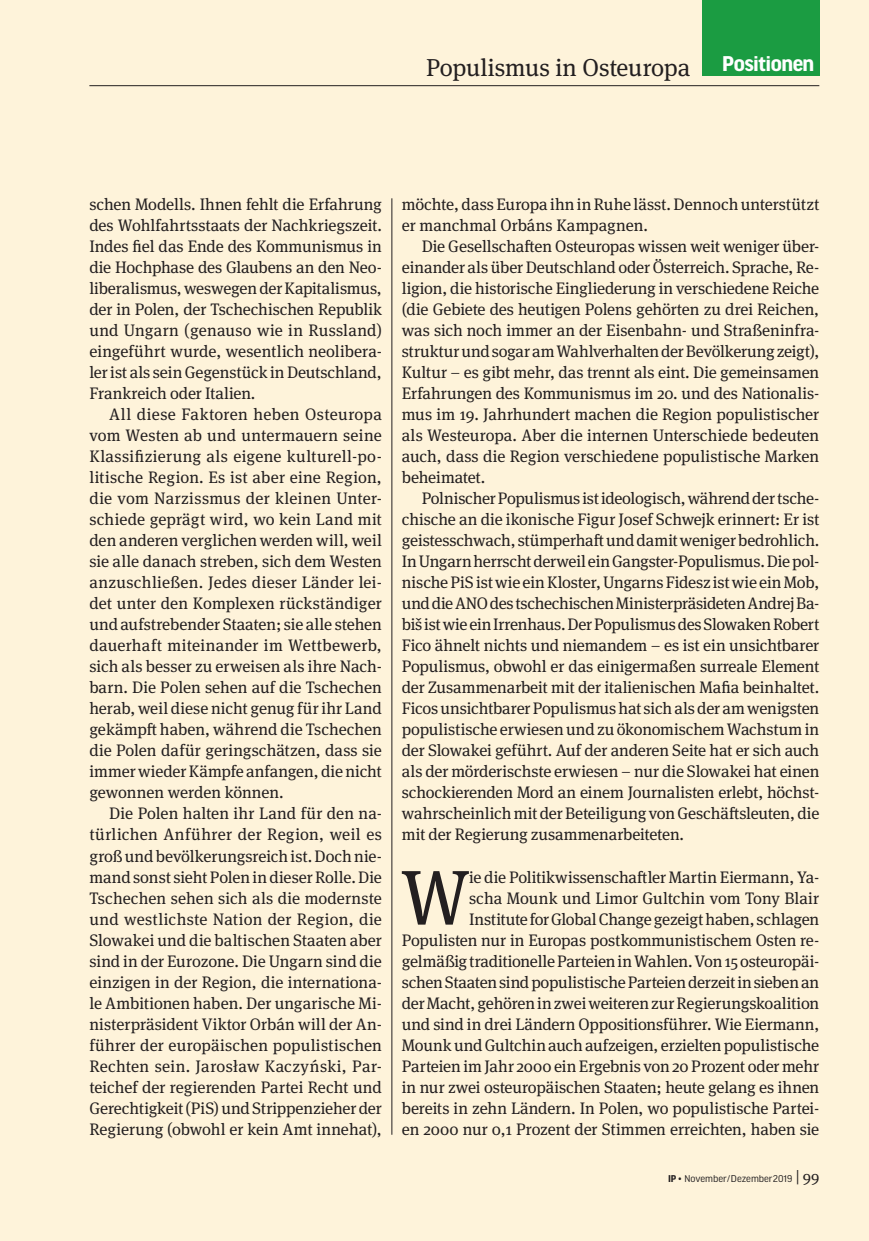
<style>
.page{position:relative;width:869px;height:1241px;background:#fff}
.page>*{position:absolute;margin:0;border:0;box-sizing:border-box;transform-origin:0 0}
.t1{font:77.52px "Meta Serif Pro";color:#231f20}
.t2{font:24.5px "Meta Serif Pro";letter-spacing:-.01em;color:#231f20}
.t3{font:700 22.75px "Good Headline Pro";letter-spacing:-.025em;color:#fff}
.t4{font:16.62px/21px "Meta Serif Pro";letter-spacing:-.01em;color:#231f20;text-align:justify}
.t5{font:10.5px "Good Headline Pro";color:#231f20}
.s1{font-weight:700}
.s2{font-family:"Meta Serif Pro";font-size:15.75px}
</style>
<div class="page">
<div style="left:0;top:0;width:868px;height:1240px;background:#fef3da"></div>
<hr style="left:89px;top:85px;width:730px;height:1px;background:#231f20">
<hr style="left:391px;top:198px;width:1px;height:936px;background:#231f20">
<div style="left:701px;top:0;width:118px;height:76px;background:#1b9c42"></div>
<h2 class="t2" style="left:426px;top:49px;width:265px">Populismus in Osteuropa</h2>
<h3 class="t3" style="left:721px;top:53px;width:94px">Positionen</h3>
<p class="t4" style="left:89px;top:193px;width:294px">schen Modells. Ihnen fehlt die Erfahrung des Wohlfahrtsstaats der Nachkriegszeit.<br>Indes fiel das Ende des Kommunismus in die Hochphase des Glaubens an den Neo&shy;liberalismus, weswegen der Kapitalismus, der in Polen, der Tschechischen Republik und Ungarn (genauso wie in Russland) eingeführt wurde, wesentlich neolibera&shy;ler ist als sein Gegenstück in Deutschland, Frankreich oder Italien.</p>
<p class="t4" style="left:89px;top:403px;width:294px;text-indent:20px">All diese Faktoren heben Osteuropa vom Westen ab und untermauern seine Klassifizierung als eigene kulturell-po&shy;litische Region. Es ist aber eine Region, die vom Narzissmus der kleinen Unter&shy;schiede geprägt wird, wo kein Land mit den anderen verglichen werden will, weil sie alle danach streben, sich dem Westen anzuschließen. Jedes dieser Länder lei&shy;det unter den Komplexen rückständiger und aufstrebender Staaten; sie alle stehen dauerhaft miteinander im Wettbewerb, sich als besser zu erweisen als ihre Nach&shy;barn. Die Polen sehen auf die Tschechen herab, weil diese nicht genug für ihr Land gekämpft haben, während die Tschechen die Polen dafür geringschätzen, dass sie immer wieder Kämpfe anfangen, die nicht gewonnen werden können.</p>
<p class="t4" style="left:89px;top:802px;width:294px;text-indent:20px">Die Polen halten ihr Land für den na&shy;türlichen Anführer der Region, weil es groß und bevölkerungsreich ist. Doch nie&shy;mand sonst sieht Polen in dieser Rolle. Die Tschechen sehen sich als die modernste und westlichste Nation der Region, die Slowakei und die baltischen Staaten aber sind in der Eurozone. Die Ungarn sind die einzigen in der Region, die internationa&shy;le Ambitionen haben. Der ungarische Mi&shy;nisterpräsident Viktor Orbán will der An&shy;führer der europäischen populistischen Rechten sein. Jarosław Kaczyński, Par&shy;teichef der regierenden Partei Recht und Gerechtigkeit (PiS) und Strippenzieher der Regierung (obwohl er kein Amt innehat),</p>
<p class="t4" style="left:401px;top:193px;width:419px">möchte, dass Europa ihn in Ruhe lässt. Dennoch unterstützt er manchmal Orbáns Kampagnen.</p>
<p class="t4" style="left:401px;top:235px;width:419px;text-indent:20px">Die Gesellschaften Osteuropas wissen weit weniger über&shy;einander als über Deutschland oder Österreich. Sprache, Re&shy;ligion, die historische Eingliederung in verschiedene Reiche (die Gebiete des heutigen Polens gehörten zu drei Reichen, was sich noch immer an der Eisenbahn- und Straßeninfra&shy;struktur und sogar am Wahlverhalten der Bevölkerung zeigt), Kultur – es gibt mehr, das trennt als eint. Die gemeinsamen Erfahrungen des Kommunismus im 20. und des Nationalis&shy;mus im 19. Jahrhundert machen die Region populistischer als Westeuropa. Aber die internen Unterschiede bedeuten auch, dass die Region verschiedene populistische Marken beheimatet.</p>
<p class="t4" style="left:401px;top:487px;width:419px;text-indent:20px">Polnischer Populismus ist ideologisch, während der tsche&shy;chische an die ikonische Figur Josef Schwejk erinnert: Er ist geistesschwach, stümperhaft und damit weniger bedrohlich.<br>In Ungarn herrscht derweil ein Gangster-Populismus. Die pol&shy;nische PiS ist wie ein Kloster, Ungarns Fidesz ist wie ein Mob, und die ANO des tschechischen Ministerpräsideten Andrej Ba&shy;biš ist wie ein Irrenhaus. Der Populismus des Slowaken Robert Fico ähnelt nichts und niemandem – es ist ein unsichtbarer Populismus, obwohl er das einigermaßen surreale Element der Zusammenarbeit mit der italienischen Mafia beinhaltet.<br>Ficos unsichtbarer Populismus hat sich als der am wenigsten populistische erwiesen und zu ökonomischem Wachstum in der Slowakei geführt. Auf der anderen Seite hat er sich auch als der mörderischste erwiesen – nur die Slowakei hat einen schockierenden Mord an einem Journalisten erlebt, höchst&shy;wahrscheinlich mit der Beteiligung von Geschäftsleuten, die mit der Regierung zusammenarbeiteten.</p>
<h1 class="t1" style="left:400px;top:841px;width:71px">W</h1>
<p class="t4" style="left:401px;top:865px;width:419px;text-align:right">ie die Politikwissenschaftler Martin Eiermann, Ya-<br>scha Mounk und Limor Gultchin vom Tony Blair<br>Institute for Global Change gezeigt haben, schlagen Populisten nur in Europas postkommunistischem Osten re&shy;gelmäßig traditionelle Parteien in Wahlen. Von 15 osteuropäi&shy;schen Staaten sind populistische Parteien derzeit in sieben an der Macht, gehören in zwei weiteren zur Regierungskoalition und sind in drei Ländern Oppositionsführer. Wie Eiermann, Mounk und Gultchin auch aufzeigen, erzielten populistische Parteien im Jahr 2000 ein Ergebnis von 20 Prozent oder mehr in nur zwei osteuropäischen Staaten; heute gelang es ihnen bereits in zehn Ländern. In Polen, wo populistische Partei&shy;en 2000 nur 0,1 Prozent der Stimmen erreichten, haben sie</p>
<p class="t5" style="left:667px;top:1173px;width:153px"><span class="s1">IP</span> • November/Dezember2019 <span class="s2">| 99</span></p>
</div>
